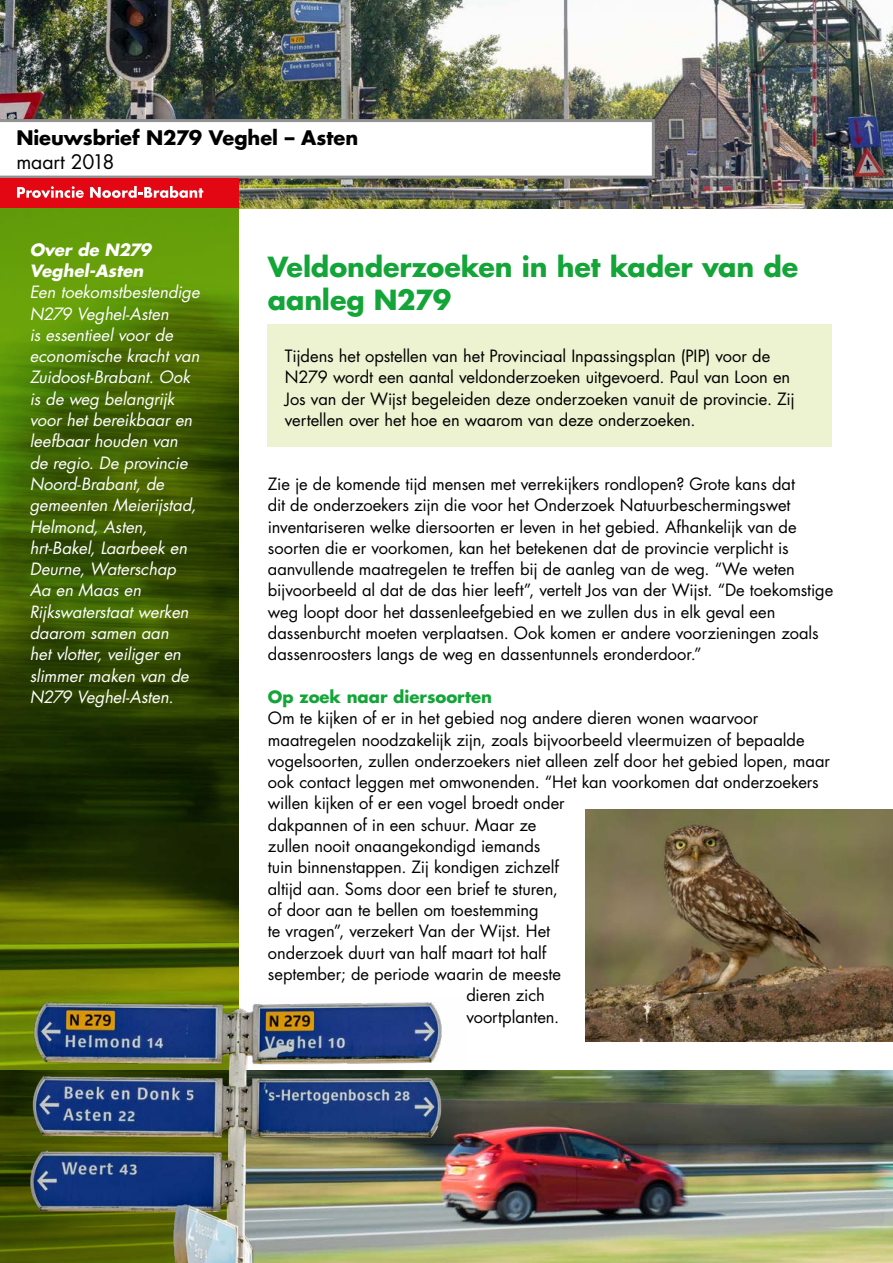
<style>
.page{position:relative;width:893px;height:1263px;background:#fff}
.page>*{position:absolute;margin:0;border:0;box-sizing:border-box;transform-origin:0 0}
.t1{font:700 27px/33px "Futura Std";letter-spacing:-.005em;color:#13a538}
.t2{font:700 19.5px "Futura Std";letter-spacing:-.005em;color:#000}
.t3{font:19.5px "Futura Std";letter-spacing:-.01em;color:#000}
.t4{font:16.5px/21.3px "Futura Std";color:#000}
.t5{font:italic 16.5px/21.3px "Futura Std";letter-spacing:-.005em;color:#fff}
.t6{font:italic 700 16.5px/21.3px "Futura Std";color:#fff}
.t7{font:700 16.5px "Futura Std";color:#13a538}
</style>
<div class="page">
<div style="left:268px;top:324px;width:564px;height:123px;background:#edf2d0"></div>
<img style="left:0;top:0;width:893px;height:208px">
<svg style="left:0;top:119px;width:655px;height:60px"></svg>
<div style="left:0;top:179px;width:238px;height:29px;background:#e30613"></div>
<svg style="left:17px;top:186px;width:67px;height:12px"></svg>
<svg style="left:90px;top:186px;width:113px;height:12px"></svg>
<img style="left:466px;top:1070px;width:427px;height:193px">
<img style="left:0;top:208px;width:238px;height:1055px">
<img style="left:7px;top:997px;width:459px;height:266px">
<img style="left:585px;top:809px;width:308px;height:233px">
<p class="t2" style="left:16px;top:125px;width:343px">Nieuwsbrief N279 Veghel – Asten</p>
<p class="t3" style="left:16px;top:149px;width:100px">maart 2018</p>
<p class="t6" style="left:30px;top:239px;width:123px">Over de N279<br>Veghel-Asten</p>
<p class="t5" style="left:30px;top:282px;width:171px">Een toekomstbestendige<br>N279 Veghel-Asten<br>is essentieel voor de economische kracht van<br>Zuidoost-Brabant. Ook is de weg belangrijk voor het bereikbaar en leefbaar houden van de regio. De provincie<br>Noord-Brabant, de gemeenten Meierijstad,<br>Helmond, Asten, hrt-Bakel, Laarbeek en<br>Deurne, Waterschap<br>Aa en Maas en<br>Rijkswaterstaat werken daarom samen aan<br>het vlotter, veiliger en slimmer maken van de<br>N279 Veghel-Asten.</p>
<h1 class="t1" style="left:268px;top:250px;width:532px">Veldonderzoeken in het kader van de aanleg N279</h1>
<p class="t4" style="left:285px;top:346px;width:511px">Tijdens het opstellen van het Provinciaal Inpassingsplan (PIP) voor de N279 wordt een aantal veldonderzoeken uitgevoerd. Paul van Loon en Jos van der Wijst begeleiden deze onderzoeken vanuit de provincie. Zij vertellen over het hoe en waarom van deze onderzoeken.</p>
<p class="t4" style="left:268px;top:473px;width:567px">Zie je de komende tijd mensen met verrekijkers rondlopen? Grote kans dat<br>dit de onderzoekers zijn die voor het Onderzoek Natuurbeschermingswet inventariseren welke diersoorten er leven in het gebied. Afhankelijk van de soorten die er voorkomen, kan het betekenen dat de provincie verplicht is aanvullende maatregelen te treffen bij de aanleg van de weg. “We weten bijvoorbeeld al dat de das hier leeft”, vertelt Jos van der Wijst. “De toekomstige weg loopt door het dassenleefgebied en we zullen dus in elk geval een dassenburcht moeten verplaatsen. Ook komen er andere voorzieningen zoals dassenroosters langs de weg en dassentunnels eronderdoor.”</p>
<p class="t7" style="left:268px;top:686px;width:226px">Op zoek naar diersoorten</p>
<p class="t4" style="left:268px;top:708px;width:492px">Om te kijken of er in het gebied nog andere dieren wonen waarvoor</p>
<p class="t4" style="left:268px;top:729px;width:538px">maatregelen noodzakelijk zijn, zoals bijvoorbeeld vleermuizen of bepaalde</p>
<p class="t4" style="left:268px;top:750px;width:564px">vogelsoorten, zullen onderzoekers niet alleen zelf door het gebied lopen, maar</p>
<p class="t4" style="left:268px;top:772px;width:552px">ook contact leggen met omwonenden. “Het kan voorkomen dat onderzoekers</p>
<p class="t4" style="left:268px;top:793px;width:298px">willen kijken of er een vogel broedt onder</p>
<p class="t4" style="left:268px;top:814px;width:270px">dakpannen of in een schuur. Maar ze</p>
<p class="t4" style="left:268px;top:835px;width:274px">zullen nooit onaangekondigd iemands</p>
<p class="t4" style="left:268px;top:857px;width:293px">tuin binnenstappen. Zij kondigen zichzelf</p>
<p class="t4" style="left:268px;top:878px;width:291px">altijd aan. Soms door een brief te sturen,</p>
<p class="t4" style="left:268px;top:899px;width:272px">of door aan te bellen om toestemming</p>
<p class="t4" style="left:268px;top:921px;width:284px">te vragen”, verzekert Van der Wijst. Het</p>
<p class="t4" style="left:268px;top:942px;width:280px">onderzoek duurt van half maart tot half</p>
<p class="t4" style="left:268px;top:963px;width:295px">september; de periode waarin de meeste</p>
<p class="t4" style="left:466px;top:985px;width:80px">dieren zich</p>
<p class="t4" style="left:466px;top:1006px;width:95px">voortplanten.</p>
</div>
